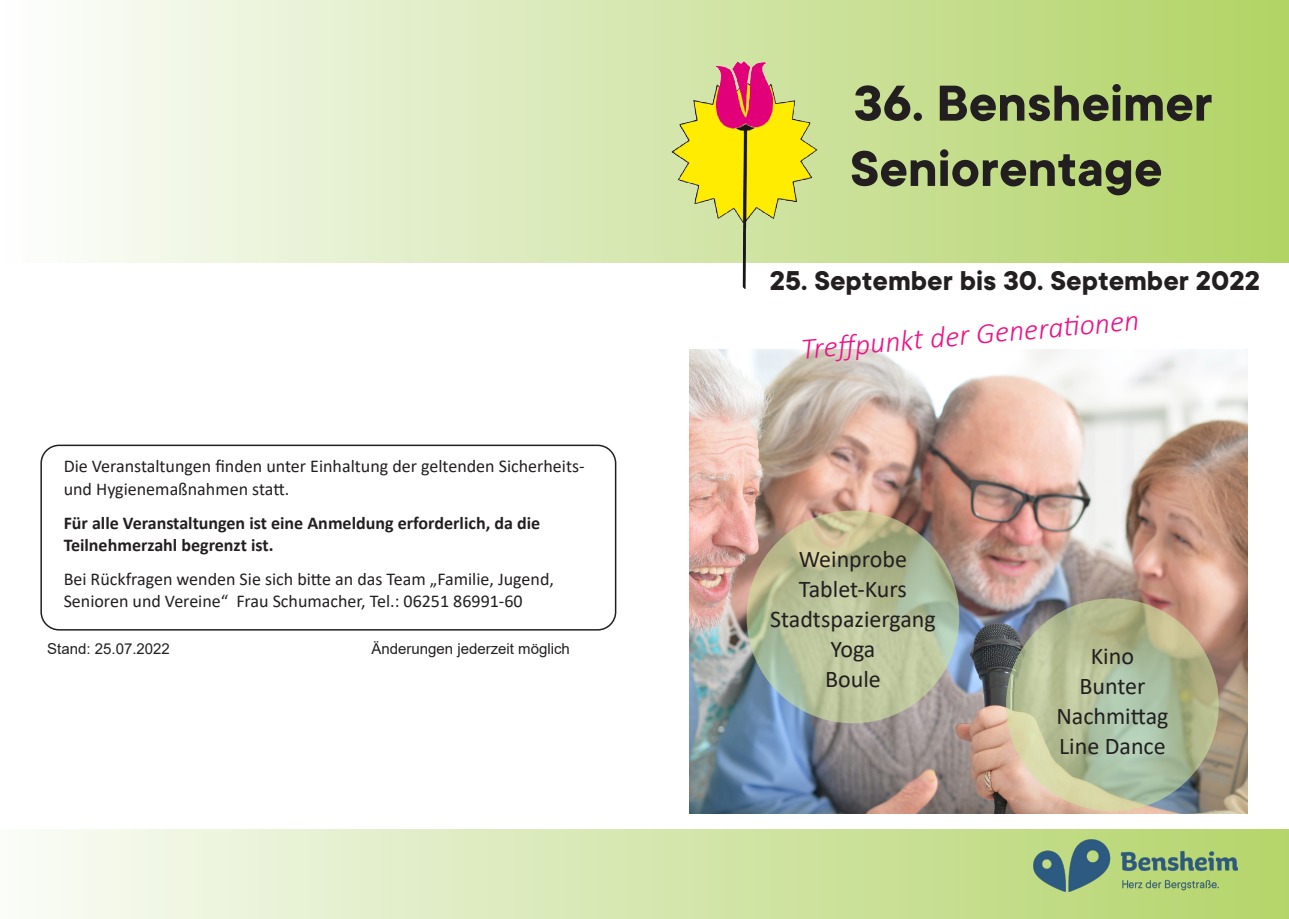
<style>
.page{position:relative;width:1289px;height:919px;background:#fff}
.page>*{position:absolute;margin:0;border:0;box-sizing:border-box;transform-origin:0 0}
.Headline_14pt_16pt_R{font:700 55.5px "TT Commons";color:#231f20}
.Headline_14pt_16pt_R-2{font:700 30px "TT Commons";color:#231f20}
.Headline_14pt_16pt_R-3{font:italic 300 30px "Calibri";color:#ed1287}
.t1{font:24px/30px "Calibri";color:#231f20;text-align:center}
.Headline_14pt_16pt_R-4{font:18px/22.5px "Calibri";color:#231f20}
.Headline_14pt_16pt_R-5{font:700 18px/22.5px "Calibri";color:#231f20}
.t2{font:15px "Arial";color:#231f20}
</style>
<div class="page">
<div style="left:0;top:829px;width:1288px;height:89px;background:linear-gradient(to right,#f9fbf6,#b4d46a)"></div>
<div style="left:0;top:0;width:1288px;height:262px;background:linear-gradient(to right,#fcfdfc,#b1d264)"></div>
<img style="left:665px;top:62px;width:158px;height:227px">
<img style="left:689px;top:349px;width:558px;height:464px">
<svg style="left:746px;top:510px;width:213px;height:213px;background:#b7bf98"></svg>
<svg style="left:1006px;top:598px;width:212px;height:213px;background:#b4bf99"></svg>
<div style="left:40px;top:444px;width:576px;height:186px;border:2px solid #231f20;border-radius:18px"></div>
<img style="left:1033px;top:839px;width:204px;height:52px">
<p class="Headline_14pt_16pt_R-4" style="left:64px;top:454px;width:522px">Die Veranstaltungen finden unter Einhaltung der geltenden Sicherheits&shy;und Hygienemaßnahmen statt.</p>
<p class="Headline_14pt_16pt_R-5" style="left:64px;top:511px;width:478px">Für alle Veranstaltungen ist eine Anmeldung erforderlich, da die<br>Teilnehmerzahl begrenzt ist.</p>
<p class="Headline_14pt_16pt_R-4" style="left:64px;top:567px;width:492px">Bei Rückfragen wenden Sie sich bitte an das Team „Familie, Jugend,<br>Senioren und Vereine“ Frau Schumacher, Tel.: 06251 86991-60</p>
<p class="t2" style="left:47px;top:638px;width:124px">Stand: 25.07.2022</p>
<p class="t2" style="left:371px;top:638px;width:200px">Änderungen jederzeit möglich</p>
<p class="Headline_14pt_16pt_R" style="left:854px;top:67px;width:360px">36. Bensheimer</p>
<p class="Headline_14pt_16pt_R" style="left:850px;top:132px;width:314px">Seniorentage</p>
<p class="Headline_14pt_16pt_R-2" style="left:770px;top:261px;width:491px">25. September bis 30. September 2022</p>
<p class="Headline_14pt_16pt_R-3" style="left:799px;top:331px;width:341px;rotate:-5deg">Treffpunkt der Generationen</p>
<p class="t1" style="left:798px;top:543px;width:110px">Weinprobe</p>
<p class="t1" style="left:799px;top:573px;width:109px">Tablet-Kurs</p>
<p class="t1" style="left:770px;top:603px;width:167px">Stadtspaziergang</p>
<p class="t1" style="left:830px;top:633px;width:46px">Yoga</p>
<p class="t1" style="left:825px;top:663px;width:57px">Boule</p>
<p class="t1" style="left:1090px;top:640px;width:45px">Kino</p>
<p class="t1" style="left:1056px;top:670px;width:114px">Bunter<br>Nachmittag</p>
<p class="t1" style="left:1059px;top:730px;width:108px">Line Dance</p>
</div>
